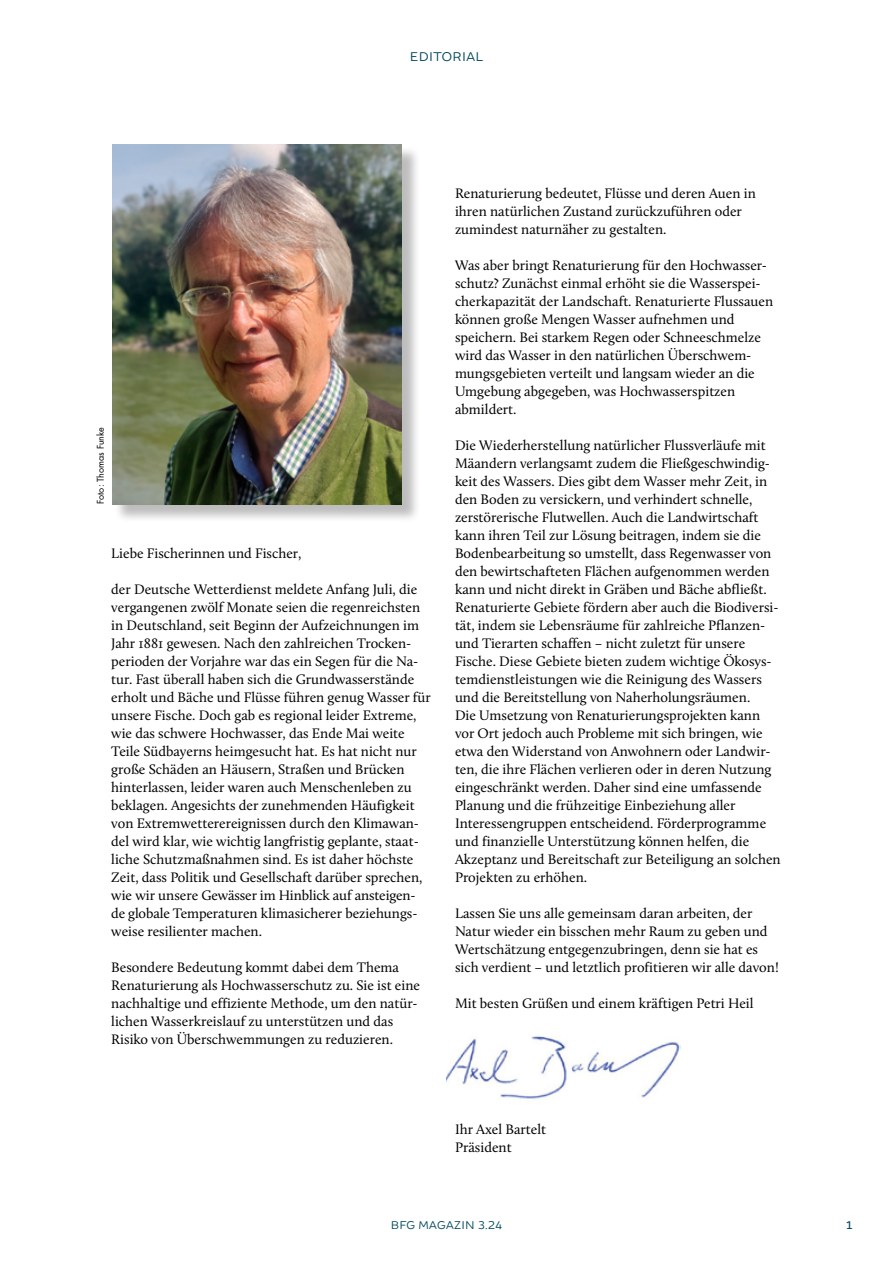
<style>
.page{position:relative;width:893px;height:1263px;background:#fff}
.page>*{position:absolute;margin:0;border:0;box-sizing:border-box;transform-origin:0 0}
.t1{font:14.25px/18px "Calluna";color:#000}
.t2{font:13.5px "Brocha";letter-spacing:.03em;color:#00465a}
.t3{font:12px "Brocha";letter-spacing:.03em;color:#00485d}
.t4{font:12px "Brocha";color:#00485d}
.t5{font:9px "Futura Std";color:#000}
</style>
<div class="page">
<div style="left:114px;top:146px;width:306px;height:377px;background:#000;opacity:.26"></div>
<img style="left:112px;top:144px;width:290px;height:360px">
<img style="left:446px;top:1036px;width:235px;height:63px">
<p class="t2" style="left:410px;top:48px;width:75px">EDITORIAL</p>
<p class="t5" style="left:95px;top:504px;width:79px;rotate:-90deg">Foto: Thomas Funke</p>
<p class="t1" style="left:111px;top:544px;width:192px">Liebe Fischerinnen und Fischer,</p>
<p class="t1" style="left:111px;top:580px;width:321px">der Deutsche Wetterdienst meldete Anfang Juli, die vergangenen zwölf Monate seien die regenreichsten in Deutschland, seit Beginn der Aufzeichnungen im Jahr 1881 gewesen. Nach den zahlreichen Trocken&shy;perioden der Vorjahre war das ein Segen für die Na&shy;tur. Fast überall haben sich die Grundwasserstände erholt und Bäche und Flüsse führen genug Wasser für unsere Fische. Doch gab es regional leider Extreme, wie das schwere Hochwasser, das Ende Mai weite Teile Südbayerns heimgesucht hat. Es hat nicht nur große Schäden an Häusern, Straßen und Brücken hinterlassen, leider waren auch Menschenleben zu beklagen. Angesichts der zunehmenden Häufigkeit von Extremwetterereignissen durch den Klimawan&shy;del wird klar, wie wichtig langfristig geplante, staat&shy;liche Schutzmaßnahmen sind. Es ist daher höchste Zeit, dass Politik und Gesellschaft darüber sprechen, wie wir unsere Gewässer im Hinblick auf ansteigen&shy;de globale Temperaturen klimasicherer beziehungs&shy;weise resilienter machen.</p>
<p class="t1" style="left:111px;top:958px;width:310px">Besondere Bedeutung kommt dabei dem Thema Renaturierung als Hochwasserschutz zu. Sie ist eine nachhaltige und effiziente Methode, um den natür&shy;lichen Wasserkreislauf zu unterstützen und das Risiko von Überschwemmungen zu reduzieren.</p>
<p class="t1" style="left:455px;top:184px;width:302px">Renaturierung bedeutet, Flüsse und deren Auen in ihren natürlichen Zustand zurückzuführen oder zumindest naturnäher zu gestalten.</p>
<p class="t1" style="left:455px;top:256px;width:320px">Was aber bringt Renaturierung für den Hochwasser&shy;schutz? Zunächst einmal erhöht sie die Wasserspei&shy;cherkapazität der Landschaft. Renaturierte Flussauen können große Mengen Wasser aufnehmen und speichern. Bei starkem Regen oder Schneeschmelze wird das Wasser in den natürlichen Überschwem&shy;mungsgebieten verteilt und langsam wieder an die Umgebung abgegeben, was Hochwasserspitzen abmildert.</p>
<p class="t1" style="left:455px;top:436px;width:327px">Die Wiederherstellung natürlicher Flussverläufe mit Mäandern verlangsamt zudem die Fließgeschwindig&shy;keit des Wassers. Dies gibt dem Wasser mehr Zeit, in den Boden zu versickern, und verhindert schnelle, zerstörerische Flutwellen. Auch die Landwirtschaft kann ihren Teil zur Lösung beitragen, indem sie die Bodenbearbeitung so umstellt, dass Regenwasser von den bewirtschafteten Flächen aufgenommen werden kann und nicht direkt in Gräben und Bäche abfließt.<br>Renaturierte Gebiete fördern aber auch die Biodiversi&shy;tät, indem sie Lebensräume für zahlreiche Pflanzen&shy;und Tierarten schaffen – nicht zuletzt für unsere Fische. Diese Gebiete bieten zudem wichtige Ökosys&shy;temdienstleistungen wie die Reinigung des Wassers und die Bereitstellung von Naherholungsräumen.<br>Die Umsetzung von Renaturierungsprojekten kann vor Ort jedoch auch Probleme mit sich bringen, wie etwa den Widerstand von Anwohnern oder Landwir&shy;ten, die ihre Flächen verlieren oder in deren Nutzung eingeschränkt werden. Daher sind eine umfassende Planung und die frühzeitige Einbeziehung aller Interessengruppen entscheidend. Förderprogramme und finanzielle Unterstützung können helfen, die Akzeptanz und Bereitschaft zur Beteiligung an solchen Projekten zu erhöhen.</p>
<p class="t1" style="left:455px;top:904px;width:325px">Lassen Sie uns alle gemeinsam daran arbeiten, der Natur wieder ein bisschen mehr Raum zu geben und Wertschätzung entgegenzubringen, denn sie hat es sich verdient – und letztlich profitieren wir alle davon!</p>
<p class="t1" style="left:455px;top:994px;width:300px">Mit besten Grüßen und einem kräftigen Petri Heil</p>
<p class="t1" style="left:455px;top:1120px;width:93px">Ihr Axel Bartelt<br>Präsident</p>
<p class="t3" style="left:391px;top:1218px;width:113px">BFG MAGAZIN 3.24</p>
<p class="t4" style="left:846px;top:1218px;width:8px">1</p>
</div>
